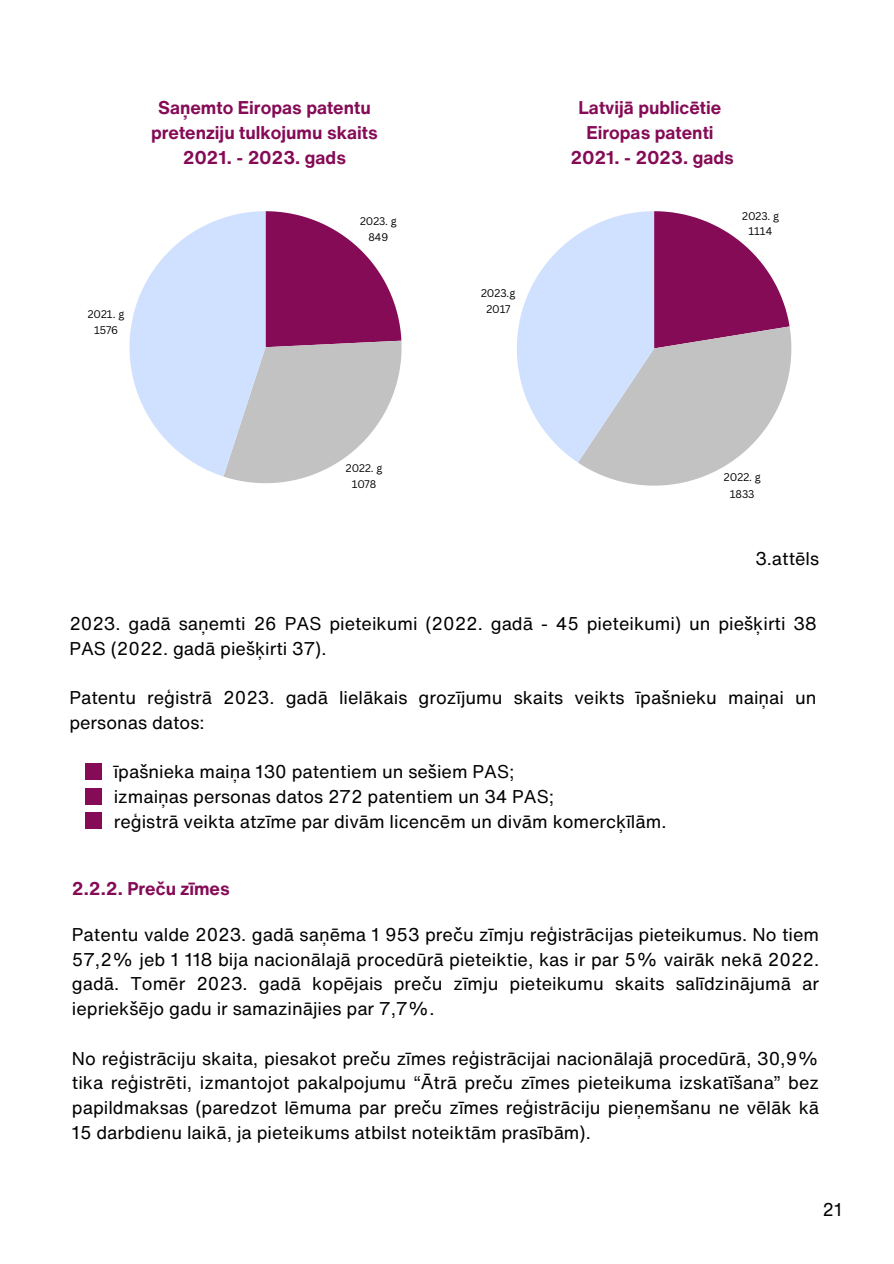
<style>
.page{position:relative;width:894px;height:1264px;background:#fff}
.page>*{position:absolute;margin:0;border:0;box-sizing:border-box;transform-origin:0 0}
.t1{font:18px/24.8px "Helvetica Now Text";color:#000}
.t2{font:700 18px/24.8px "Helvetica Now Text";color:#850b56;text-align:center}
.t3{font:10.8px/16.2px "Canva Sans";color:#000;text-align:center}
</style>
<div class="page">
<svg style="left:129px;top:211px;width:272px;height:272px"></svg>
<svg style="left:517px;top:211px;width:274px;height:274px"></svg>
<div style="left:86px;top:763px;width:16px;height:17px;background:#850b56"></div>
<div style="left:86px;top:787px;width:16px;height:17px;background:#850b56"></div>
<div style="left:86px;top:812px;width:16px;height:16px;background:#850b56"></div>
<p class="t3" style="left:88px;top:305px;width:38px">2021. g<br>1576</p>
<p class="t2" style="left:151px;top:95px;width:228px">Saņemto Eiropas patentu pretenziju tulkojumu skaits<br>2021. - 2023. gads</p>
<p class="t3" style="left:360px;top:212px;width:38px">2023. g<br>849</p>
<p class="t3" style="left:346px;top:460px;width:38px">2022. g<br>1078</p>
<p class="t3" style="left:481px;top:284px;width:36px">2023.g<br>2017</p>
<p class="t2" style="left:570px;top:95px;width:165px">Latvijā publicētie<br>Eiropas patenti<br>2021. - 2023. gads</p>
<p class="t3" style="left:741px;top:207px;width:38px">2023. g<br>1114</p>
<p class="t3" style="left:723px;top:469px;width:38px">2022. g<br>1833</p>
<p class="t1" style="left:755px;top:546px;width:65px">3.attēls</p>
<p class="t1" style="left:69px;top:611px;width:748px">2023. gadā saņemti 26 PAS pieteikumi (2022. gadā - 45 pieteikumi) un piešķirti 38<br>PAS (2022. gadā piešķirti 37).</p>
<p class="t1" style="left:69px;top:685px;width:748px">Patentu reģistrā 2023. gadā lielākais grozījumu skaits veikts īpašnieku maiņai un personas datos:</p>
<p class="t1" style="left:114px;top:759px;width:554px">īpašnieka maiņa 130 patentiem un sešiem PAS;<br>izmaiņas personas datos 272 patentiem un 34 PAS;<br>reģistrā veikta atzīme par divām licencēm un divām komercķīlām.</p>
<h1 class="t2" style="left:72px;top:875px;width:159px">2.2.2. Preču zīmes</h1>
<p class="t1" style="left:72px;top:921px;width:748px;text-align:justify">Patentu valde 2023. gadā saņēma 1 953 preču zīmju reģistrācijas pieteikumus. No tiem 57,2% jeb 1 118 bija nacionālajā procedūrā pieteiktie, kas ir par 5% vairāk nekā 2022. gadā. Tomēr 2023. gadā kopējais preču zīmju pieteikumu skaits salīdzinājumā ar iepriekšējo gadu ir samazinājies par 7,7%.</p>
<p class="t1" style="left:72px;top:1045px;width:748px;text-align:justify">No reģistrāciju skaita, piesakot preču zīmes reģistrācijai nacionālajā procedūrā, 30,9% tika reģistrēti, izmantojot pakalpojumu “Ātrā preču zīmes pieteikuma izskatīšana” bez papildmaksas (paredzot lēmuma par preču zīmes reģistrāciju pieņemšanu ne vēlāk kā 15 darbdienu laikā, ja pieteikums atbilst noteiktām prasībām).</p>
<p class="t1" style="left:822px;top:1196px;width:21px">21</p>
</div>
